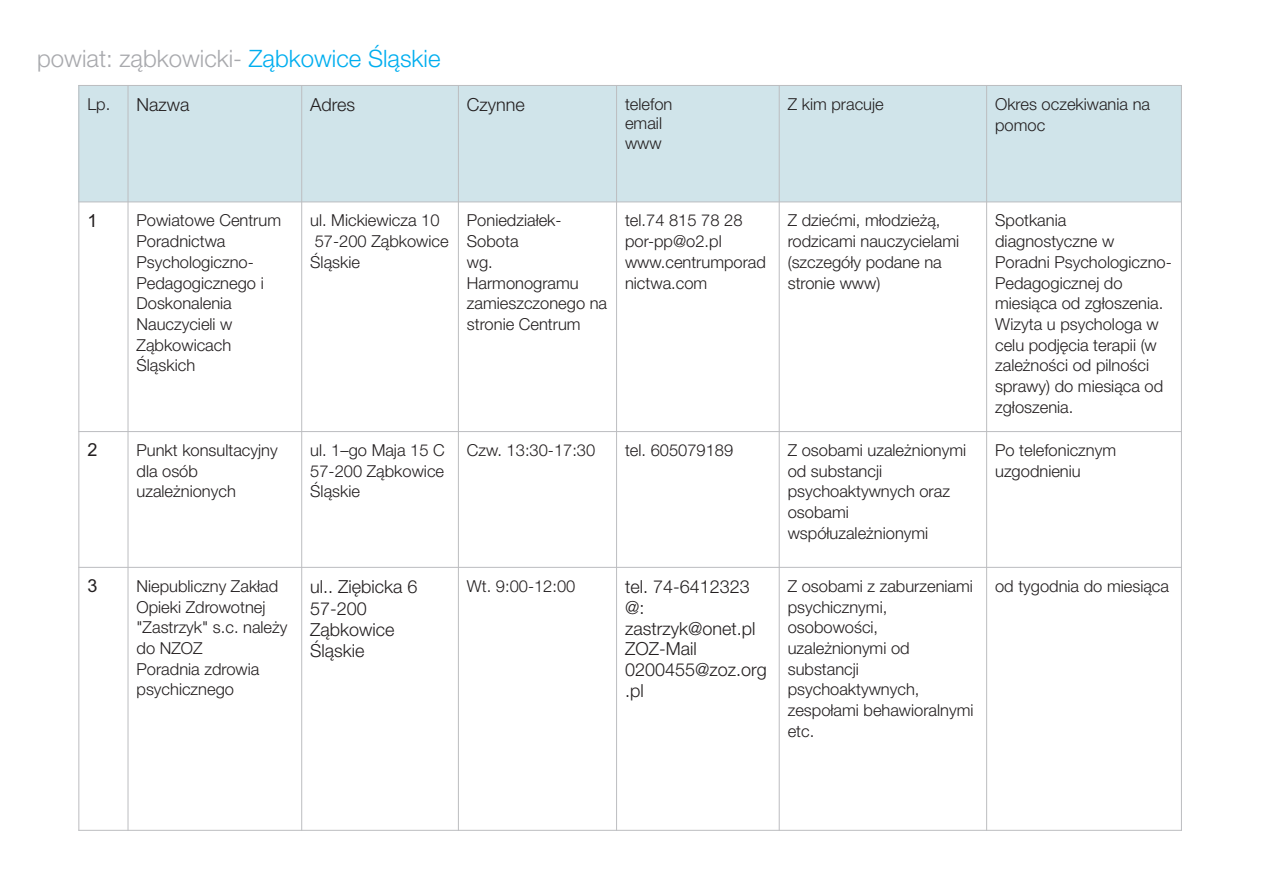
<style>
.page{position:relative;width:1263px;height:893px;background:#fff}
.page>*{position:absolute;margin:0;border:0;box-sizing:border-box;transform-origin:0 0}
.t1{font:300 24px "Helvetica Neue LT Pro";color:#a8a9ad}
.t2{font:300 18px/20.7px "Helvetica Neue LT Pro";color:#231f20}
.t3{font:18px "Arial";color:#231f20}
.t4{font:300 16.5px/20.7px "Helvetica Neue LT Pro";color:#231f20}
.s1{color:#00aeef}
.s2{font-size:16.5px}
</style>
<div class="page">
<div style="left:79px;top:85px;width:49px;height:117px;background:#d0e4ea"></div>
<div style="left:128px;top:85px;width:174px;height:117px;background:#d0e4ea"></div>
<div style="left:302px;top:85px;width:156px;height:117px;background:#d0e4ea"></div>
<div style="left:458px;top:85px;width:158px;height:117px;background:#d0e4ea"></div>
<div style="left:616px;top:85px;width:163px;height:117px;background:#d0e4ea"></div>
<div style="left:779px;top:85px;width:208px;height:117px;background:#d0e4ea"></div>
<div style="left:987px;top:85px;width:194px;height:117px;background:#d0e4ea"></div>
<hr style="left:78px;top:85px;width:1px;height:746px;background:#bcbdc0">
<hr style="left:128px;top:85px;width:1px;height:746px;background:#bcbdc0">
<hr style="left:301px;top:85px;width:1px;height:746px;background:#bcbdc0">
<hr style="left:458px;top:85px;width:1px;height:746px;background:#bcbdc0">
<hr style="left:616px;top:85px;width:1px;height:746px;background:#bcbdc0">
<hr style="left:779px;top:85px;width:1px;height:746px;background:#bcbdc0">
<hr style="left:986px;top:85px;width:1px;height:746px;background:#bcbdc0">
<hr style="left:1181px;top:85px;width:1px;height:746px;background:#bcbdc0">
<hr style="left:78px;top:830px;width:1104px;height:1px;background:#bcbdc0">
<hr style="left:78px;top:567px;width:1104px;height:1px;background:#bcbdc0">
<hr style="left:78px;top:431px;width:1104px;height:1px;background:#bcbdc0">
<hr style="left:78px;top:201px;width:1104px;height:1px;background:#bcbdc0">
<hr style="left:78px;top:85px;width:1104px;height:1px;background:#bcbdc0">
<h1 class="t1" style="left:37px;top:50px;width:405px">powiat: z¹bkowicki- <span class="s1">Z¹bkowice Œl¹skie</span></h1>
<p class="t2" style="left:87px;top:97px;width:104px"><span class="s2">Lp.</span> Nazwa</p>
<p class="t2" style="left:310px;top:97px;width:47px">Adres</p>
<p class="t2" style="left:467px;top:97px;width:60px">Czynne</p>
<p class="t4" style="left:625px;top:97px;width:49px;line-height:19.5px">telefon email www</p>
<p class="t4" style="left:788px;top:96px;width:97px">Z kim pracuje</p>
<p class="t4" style="left:995px;top:96px;width:156px">Okres oczekiwania na pomoc</p>
<p class="t3" style="left:87px;top:214px;width:12px">1</p>
<p class="t4" style="left:137px;top:212px;width:146px">Powiatowe Centrum<br>Poradnictwa<br>Psychologiczno-<br>Pedagogicznego i<br>Doskonalenia<br>Nauczycieli w<br>Z¹bkowicach<br>Œl¹skich</p>
<p class="t4" style="left:310px;top:212px;width:140px">ul. Mickiewicza 10<br>57-200 Z¹bkowice<br>Œl¹skie</p>
<p class="t4" style="left:467px;top:212px;width:142px">Poniedzia³ek-<br>Sobota<br>wg.<br>Harmonogramu zamieszczonego na stronie Centrum</p>
<p class="t4" style="left:625px;top:212px;width:142px">tel.74 815 78 28 por-pp@o2.pl www.centrumporad nictwa.com</p>
<p class="t4" style="left:788px;top:213px;width:173px">Z dzieæmi, m³odzie¿¹, rodzicami nauczycielami (szczegó³y podane na stronie www)</p>
<p class="t4" style="left:995px;top:212px;width:178px">Spotkania diagnostyczne w<br>Poradni Psychologiczno-<br>Pedagogicznej do miesi¹ca od zg³oszenia.<br>Wizyta u psychologa w celu podjêcia terapii (w zale¿noœci od pilnoœci sprawy) do miesi¹ca od zg³oszenia.</p>
<p class="t3" style="left:87px;top:443px;width:12px">2</p>
<p class="t4" style="left:137px;top:442px;width:143px">Punkt konsultacyjny dla osób uzale¿nionych</p>
<p class="t4" style="left:310px;top:442px;width:136px;text-align:justify">ul. 1–go Maja 15 C 57-200 Z¹bkowice Œl¹skie</p>
<p class="t4" style="left:467px;top:442px;width:130px">Czw. 13:30-17:30</p>
<p class="t4" style="left:625px;top:442px;width:110px">tel. 605079189</p>
<p class="t4" style="left:788px;top:442px;width:180px">Z osobami uzale¿nionymi od substancji psychoaktywnych oraz osobami wspó³uzale¿nionymi</p>
<p class="t4" style="left:995px;top:442px;width:123px">Po telefonicznym uzgodnieniu</p>
<p class="t3" style="left:87px;top:579px;width:12px">3</p>
<p class="t4" style="left:137px;top:578px;width:152px">Niepubliczny Zak³ad<br>Opieki Zdrowotnej "Zastrzyk" s.c. nale¿y do NZOZ<br>Poradnia zdrowia psychicznego</p>
<p class="t2" style="left:310px;top:579px;width:109px;line-height:21.3px">ul.. Ziêbicka 6<br>57-200<br>Z¹bkowice<br>Œl¹skie</p>
<p class="t4" style="left:467px;top:578px;width:110px">Wt. 9:00-12:00</p>
<p class="t2" style="left:625px;top:579px;width:143px">tel. 74-6412323 @: zastrzyk@onet.pl<br>ZOZ-Mail<br>0200455@zoz.org .pl</p>
<p class="t4" style="left:788px;top:578px;width:187px">Z osobami z zaburzeniami psychicznymi, osobowoœci, uzale¿nionymi od substancji psychoaktywnych, zespo³ami behawioralnymi etc.</p>
<p class="t4" style="left:995px;top:578px;width:175px">od tygodnia do miesi¹ca</p>
</div>
